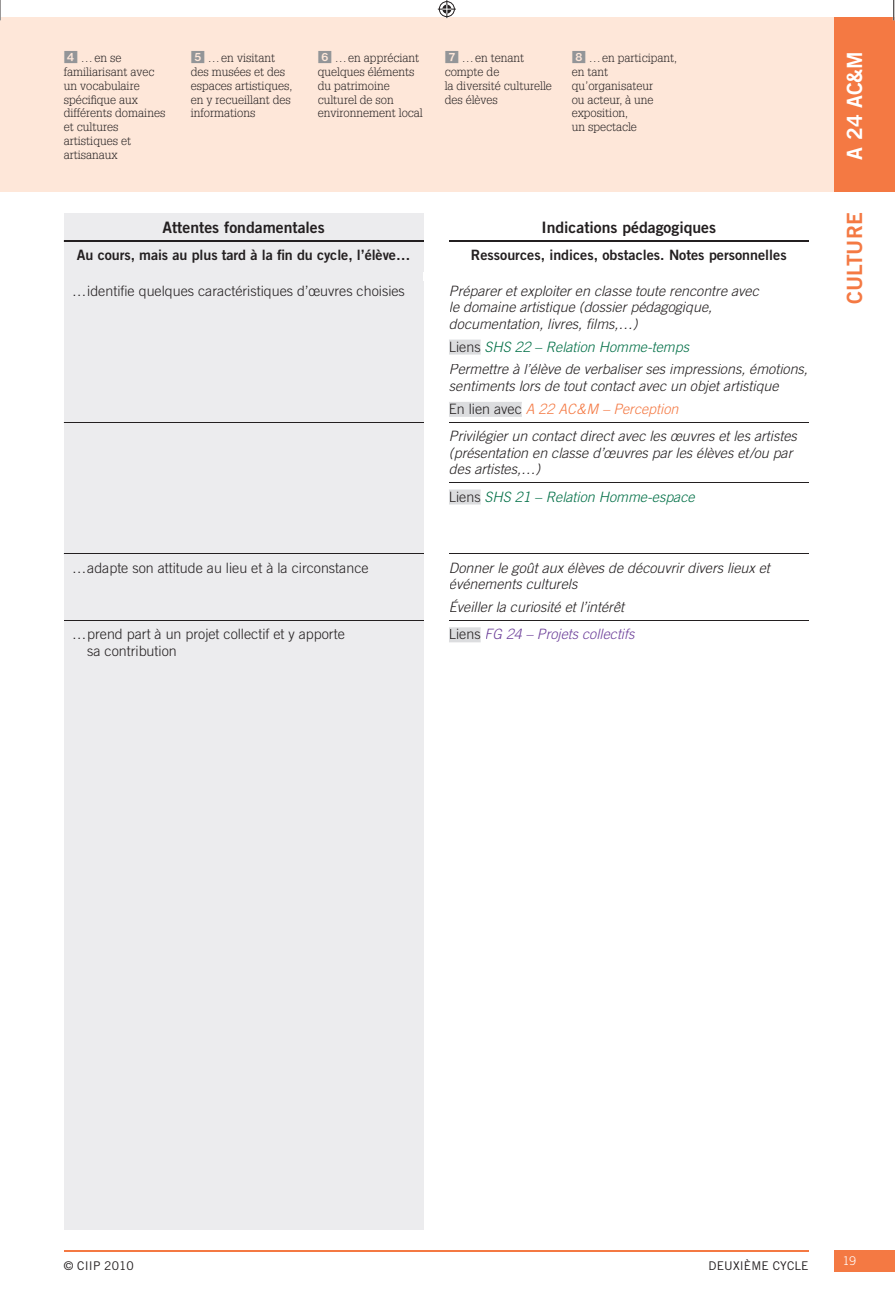
<style>
.page{position:relative;width:895px;height:1293px;background:#fff}
.page>*{position:absolute;margin:0;border:0;box-sizing:border-box;transform-origin:0 0}
.t1{font:21px "Trade Gothic LT Std Bd 2";color:#fff}
.t2{font:21px "Trade Gothic LT Std Bd 2";color:#f47943}
.t3{font:15.75px "Trade Gothic LT Std Bd 2";color:#231f20}
.t4{font:italic 300 14.25px/16.5px "Trade Gothic LT Std";color:#231f20}
.t5{font:300 14.25px/16.5px "Trade Gothic LT Std";color:#231f20}
.t6{font:14.25px "Trade Gothic LT Std Bd 2";color:#231f20}
.t7{font:italic 300 14.25px "Trade Gothic LT Std";color:#006f46}
.t8{font:italic 300 14.25px "Trade Gothic LT Std";color:#6c3f99}
.t9{font:300 12px/13.8px "Glypha LT Std";color:#231f20}
.t10{font:12px "Trade Gothic LT Std";letter-spacing:.01em;color:#231f20}
.t11{font:300 12px "Trade Gothic LT Std";color:#fff}
.s1{font-family:"PER pastilles";font-weight:400;font-size:14.25px;color:#939598}
.s2{font-style:normal}
.s3{color:#006f46}
.s4{color:#f47943}
.s5{font-style:normal;color:#231f20}
</style>
<div class="page">
<hr style="left:64px;top:1250px;width:744px;height:1px;background:#f47943">
<div style="left:833px;top:1250px;width:61px;height:21px;background:#f47943"></div>
<div style="left:833px;top:17px;width:61px;height:174px;background:#f47943"></div>
<div style="left:64px;top:213px;width:359px;height:1016px;background:#ececee"></div>
<hr style="left:449px;top:482px;width:359px;height:1px;background:#231f20">
<hr style="left:64px;top:620px;width:359px;height:1px;background:#231f20">
<hr style="left:449px;top:620px;width:359px;height:1px;background:#231f20">
<hr style="left:64px;top:422px;width:359px;height:1px;background:#231f20">
<hr style="left:449px;top:422px;width:359px;height:1px;background:#231f20">
<hr style="left:64px;top:553px;width:359px;height:1px;background:#231f20">
<hr style="left:449px;top:553px;width:359px;height:1px;background:#231f20">
<hr style="left:64px;top:240px;width:359px;height:1px;background:#231f20">
<hr style="left:449px;top:240px;width:359px;height:1px;background:#231f20">
<svg style="left:449px;top:339px;width:31px;height:15px"></svg>
<svg style="left:449px;top:402px;width:72px;height:15px"></svg>
<div style="left:450px;top:341px;width:30px;height:11px;background:#dcdddf"></div>
<div style="left:450px;top:403px;width:71px;height:11px;background:#dcdddf"></div>
<svg style="left:449px;top:489px;width:31px;height:15px"></svg>
<div style="left:450px;top:491px;width:30px;height:10px;background:#dcdddf"></div>
<svg style="left:449px;top:627px;width:31px;height:15px"></svg>
<div style="left:450px;top:629px;width:30px;height:10px;background:#dcdddf"></div>
<div style="left:0;top:17px;width:833px;height:174px;background:#fee7d9"></div>
<hr style="left:892px;top:0;width:2px;height:20px;background:#fff">
<svg style="left:0;top:0;width:1px;height:20px"></svg>
<svg style="left:893px;top:0;width:1px;height:20px"></svg>
<svg style="left:437px;top:0;width:18px;height:18px"></svg>
<p class="t9" style="left:64px;top:52px;width:103px"><span class="s1">4</span> … en se familiarisant avec un vocabulaire spécifique aux différents domaines et cultures artistiques et artisanaux</p>
<p class="t9" style="left:317px;top:52px;width:106px"><span class="s1">6</span> … en appréciant quelques éléments du patrimoine culturel de son environnement local</p>
<p class="t9" style="left:571px;top:52px;width:107px"><span class="s1">8</span> … en participant, en tant qu’organisateur<br>ou acteur, à une exposition,<br>un spectacle</p>
<p class="t9" style="left:191px;top:52px;width:103px"><span class="s1">5</span> … en visitant des musées et des espaces artistiques, en y recueillant des informations</p>
<p class="t9" style="left:444px;top:52px;width:109px"><span class="s1">7</span> … en tenant compte de<br>la diversité culturelle des élèves</p>
<p class="t3" style="left:162px;top:221px;width:164px">Attentes fondamentales</p>
<p class="t3" style="left:541px;top:221px;width:176px">Indications pédagogiques</p>
<p class="t6" style="left:77px;top:250px;width:335px">Au cours, mais au plus tard à la fin du cycle, l’élève…</p>
<p class="t6" style="left:470px;top:250px;width:317px">Ressources, indices, obstacles. Notes personnelles</p>
<p class="t5" style="left:72px;top:283px;width:334px">… identifie quelques caractéristiques d’œuvres choisies</p>
<p class="t4" style="left:449px;top:283px;width:311px">Préparer et exploiter en classe toute rencontre avec le domaine artistique (dossier pédagogique, documentation, livres, films,…)</p>
<p class="t4" style="left:449px;top:336px;width:360px;line-height:23px"><span class="s2">Liens</span> <span class="s3">SHS 22 – Relation Homme-temps<br></span>Permettre à l’élève de verbaliser ses impressions, émotions,</p>
<p class="t4" style="left:449px;top:376px;width:331px;line-height:23px">sentiments lors de tout contact avec un objet artistique<br><span class="s2">En lien avec</span> <span class="s4">A 22 AC &amp; M – Perception</span></p>
<p class="t4" style="left:449px;top:429px;width:349px">Privilégier un contact direct avec les œuvres et les artistes (présentation en classe d’œuvres par les élèves et /ou par des artistes,…)</p>
<p class="t7" style="left:449px;top:491px;width:247px"><span class="s5">Liens</span> SHS 21 – Relation Homme-espace</p>
<p class="t5" style="left:72px;top:560px;width:297px">… adapte son attitude au lieu et à la circonstance</p>
<p class="t4" style="left:449px;top:560px;width:322px">Donner le goût aux élèves de découvrir divers lieux et événements culturels</p>
<p class="t4" style="left:449px;top:600px;width:176px">Éveiller la curiosité et l’intérêt</p>
<p class="t5" style="left:87px;top:627px;width:259px;text-indent:-15px">… prend part à un projet collectif et y apporte sa contribution</p>
<p class="t8" style="left:449px;top:629px;width:187px"><span class="s5">Liens</span> FG 24 – Projets collectifs</p>
<h1 class="t1" style="left:846px;top:159px;width:110px;rotate:-90deg">A 24 AC&amp;M</h1>
<h1 class="t2" style="left:846px;top:304px;width:93px;rotate:-90deg">CULTURE</h1>
<p class="t10" style="left:64px;top:1261px;width:72px">© CIIP 2010</p>
<p class="t10" style="left:708px;top:1261px;width:101px">DEUXIÈME CYCLE</p>
<p class="t11" style="left:842px;top:1256px;width:15px">19</p>
</div>
